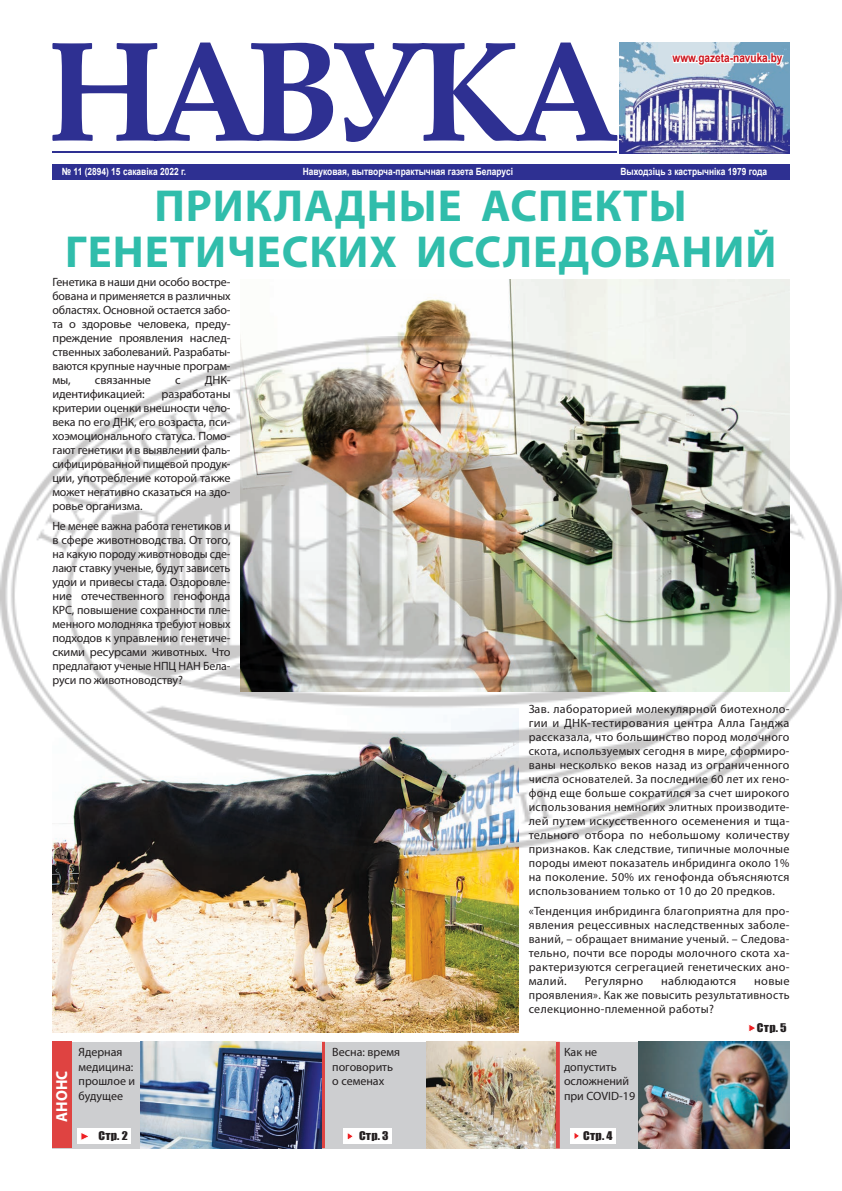
<style>
.page{position:relative;width:842px;height:1191px;background:#fff}
.page>*{position:absolute;margin:0;border:0;box-sizing:border-box;transform-origin:0 0}
.врезка_основной{font:700 45px/46px "Myriad Pro";letter-spacing:.02em;color:#30bdab;text-align:center}
.Содерж{font:700 16px "Myriad Pro";letter-spacing:.005em;color:#fff;scale:.95 1}
.врезка_основной-2{font:12px/14px "Myriad Pro";color:#231f20;text-align:justify}
.Врезка{font:12px/14.4px "Myriad Pro";color:#231f20}
.t1{font:700 12px "Arial";color:#cb141c;scale:.84 1}
.врезка_основной-3{font:12px "Myriad Pro";letter-spacing:.025em;color:#231f20}
.t2{font:11px "Impact";letter-spacing:.02em;color:#231f20;scale:1.1 1}
.t3{font:700 10px "Arial";color:#fff;scale:.84 1}
</style>
<div class="page">
<img style="left:620px;top:43px;width:169px;height:110px">
<hr style="left:52px;top:151px;width:565px;height:2px;background:#2e3092">
<svg style="left:52px;top:43px;width:565px;height:99px"></svg>
<div style="left:52px;top:164px;width:737px;height:15px;background:#2e3092"></div>
<svg style="left:670px;top:44px;width:115px;height:25px"></svg>
<svg style="left:748px;top:1024px;width:7px;height:8px"></svg>
<div style="left:52px;top:1041px;width:737px;height:107px;background:#cdced0"></div>
<div style="left:77px;top:1128px;width:54px;height:15px;background:#fff"></div>
<svg style="left:80px;top:1133px;width:8px;height:7px"></svg>
<div style="left:52px;top:1041px;width:20px;height:107px;background:#df4341"></div>
<div style="left:570px;top:1128px;width:45px;height:15px;background:#fff"></div>
<svg style="left:574px;top:1132px;width:5px;height:7px"></svg>
<svg style="left:556px;top:1041px;width:4px;height:107px"></svg>
<svg style="left:321px;top:1041px;width:4px;height:107px"></svg>
<div style="left:343px;top:1128px;width:48px;height:15px;background:#fff"></div>
<svg style="left:347px;top:1133px;width:6px;height:7px"></svg>
<img style="left:375px;top:280px;width:414px;height:57px">
<img style="left:427px;top:1041px;width:129px;height:107px">
<img style="left:638px;top:1041px;width:151px;height:107px">
<img style="left:140px;top:1041px;width:181px;height:107px">
<img style="left:52px;top:854px;width:466px;height:178px">
<img style="left:0;top:337px;width:842px;height:517px">
<p class="t1" style="left:672px;top:49px;width:132px">www.gazeta-navuka.by</p>
<p class="t3" style="left:62px;top:164px;width:149px">№ 11 (2894) 15 сакавіка 2022 г.</p>
<p class="t3" style="left:303px;top:164px;width:252px">Навуковая, вытворча-практычная газета Беларусі</p>
<p class="t3" style="left:620px;top:164px;width:176px">Выходзіць з кастрычніка 1979 года</p>
<p class="врезка_основной" style="left:65px;top:181px;width:713px">ПРИКЛАДНЫЕ АСПЕКТЫ<br>ГЕНЕТИЧЕСКИХ ИССЛЕДОВАНИЙ</p>
<p class="врезка_основной-2" style="left:52px;top:274px;width:180px">Генетика в наши дни особо востре&shy;бована и применяется в различных областях. Основной остается забо&shy;та о здоровье человека, преду&shy;преждение проявления наслед&shy;ственных заболеваний. Разрабаты&shy;ваются крупные научные програм&shy;мы,</p>
<p class="врезка_основной-2" style="left:95px;top:372px;width:58px">связанные</p>
<p class="врезка_основной-2" style="left:175px;top:372px;width:7px">с</p>
<p class="врезка_основной-2" style="left:205px;top:372px;width:27px">ДНК-</p>
<p class="врезка_основной-2" style="left:52px;top:386px;width:94px">идентификацией:</p>
<p class="врезка_основной-2" style="left:52px;top:386px;width:180px;text-indent:109px">разработаны критерии оценки внешности чело&shy;века по его ДНК, его возраста, пси&shy;хоэмоционального статуса. Помо&shy;гают генетики и в выявлении фаль&shy;сифицированной пищевой продук&shy;ции, употребление которой также может негативно сказаться на здо&shy;ровье организма.</p>
<p class="врезка_основной-2" style="left:52px;top:518px;width:180px">Не менее важна работа генетиков и в сфере животноводства. От того, на какую породу животноводы сде&shy;лают ставку ученые, будут зависеть удои и привесы стада. Оздоровле&shy;ние отечественного генофонда КРС, повышение сохранности пле&shy;менного молодняка требуют новых подходов к управлению генетиче&shy;скими ресурсами животных. Что предлагают ученые НПЦ НАН Бела&shy;руси по животноводству?</p>
<p class="врезка_основной-2" style="left:529px;top:702px;width:262px">Зав. лабораторией молекулярной биотехноло&shy;гии и ДНК-тестирования центра Алла Ганджа рассказала, что большинство пород молочного скота, используемых сегодня в мире, сформиро&shy;ваны несколько веков назад из ограниченного числа основателей. За последние 60 лет их гено&shy;фонд еще больше сократился за счет широкого использования немногих элитных производите&shy;лей путем искусственного осеменения и тща&shy;тельного отбора по небольшому количеству признаков. Как следствие, типичные молочные породы имеют показатель инбридинга около 1% на поколение. 50% их генофонда объясняются использованием только от 10 до 20 предков.</p>
<p class="врезка_основной-2" style="left:529px;top:903px;width:262px">«Тенденция инбридинга благоприятна для про&shy;явления рецессивных наследственных заболе&shy;ваний, – обращает внимание ученый. – Следова&shy;тельно, почти все породы молочного скота ха&shy;рактеризуются сегрегацией генетических ано&shy;малий.</p>
<p class="врезка_основной-3" style="left:585px;top:973px;width:60px">Регулярно</p>
<p class="врезка_основной-3" style="left:661px;top:973px;width:77px">наблюдаются</p>
<p class="врезка_основной-2" style="left:529px;top:973px;width:262px;text-indent:225px">новые проявления». Как же повысить результативность селекционно-племенной работы?</p>
<p class="t2" style="left:757px;top:1019px;width:29px">Стр. 5</p>
<p class="Содерж" style="left:51px;top:1122px;width:55px;rotate:-90deg">АНОНС</p>
<p class="Врезка" style="left:79px;top:1045px;width:58px">Ядерная медицина: прошлое и будущее</p>
<p class="Врезка" style="left:332px;top:1045px;width:69px">Весна: время поговорить о семенах</p>
<p class="t2" style="left:98px;top:1127px;width:28px">Стр. 2</p>
<p class="Врезка" style="left:564px;top:1045px;width:73px">Как не допустить осложнений при COVID-19</p>
<p class="t2" style="left:359px;top:1127px;width:28px">Стр. 3</p>
<p class="t2" style="left:583px;top:1127px;width:28px">Стр. 4</p>
</div>
